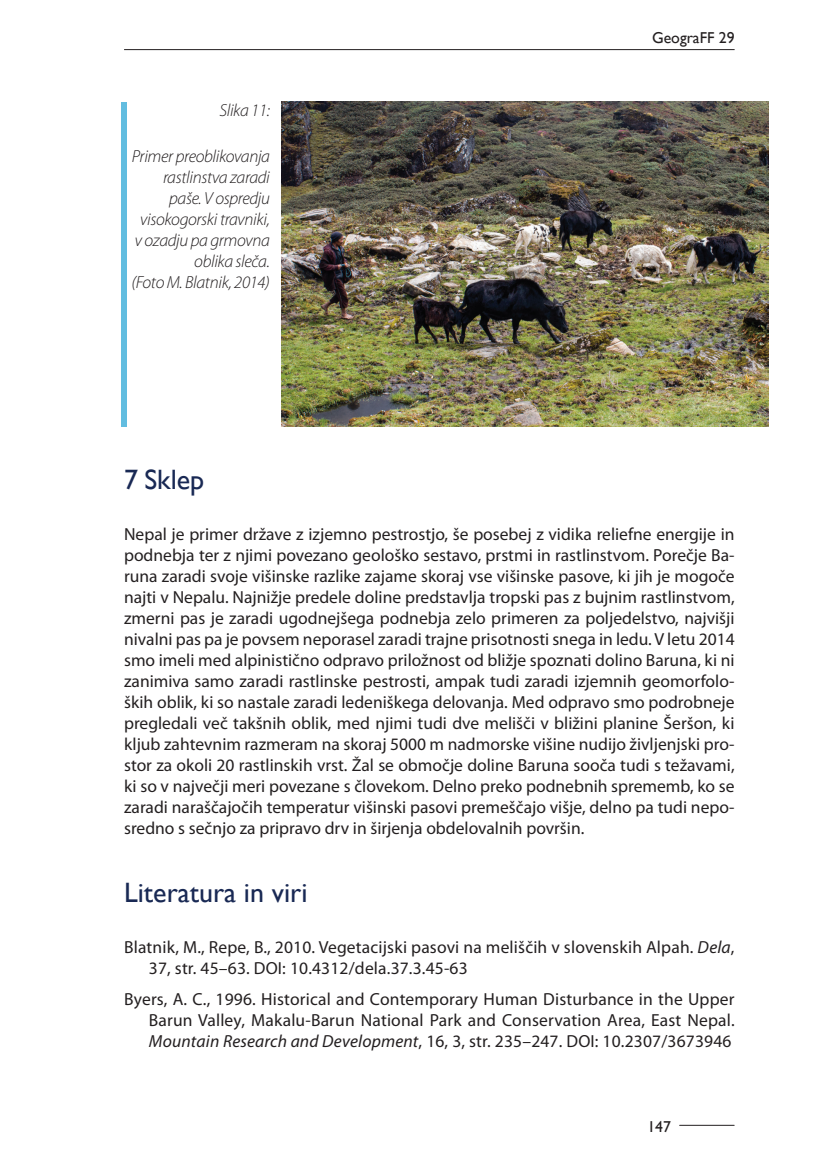
<style>
.page{position:relative;width:819px;height:1166px;background:#fff}
.page>*{position:absolute;margin:0;border:0;box-sizing:border-box;transform-origin:0 0}
.t1{font:28px "Gill Sans";color:#192954}
.t2{font:17.5px/21px "Myriad Pro";letter-spacing:.01em;color:#231f20;text-align:justify}
.t3{font:italic 300 17.5px/21px "Myriad Pro";letter-spacing:-.02em;color:#231f20;text-align:right}
.t4{font:15.75px "Gill Sans";color:#231f20}
.s1{font-style:italic}
</style>
<div class="page">
<hr style="left:124px;top:49px;width:610px;height:1px;background:#231f20">
<hr style="left:679px;top:1125px;width:55px;height:1px;background:#231f20">
<img style="left:281px;top:102px;width:487px;height:324px">
<div style="left:121px;top:102px;width:5px;height:324px;background:#62bde0"></div>
<p class="t3" style="left:219px;top:100px;width:52px">Slika 11:</p>
<p class="t3" style="left:131px;top:145px;width:140px">Primer preoblikovanja rastlinstva zaradi paše. V ospredju visokogorski travniki, v ozadju pa grmovna oblika sleča.<br>(Foto M. Blatnik, 2014)</p>
<p class="t4" style="left:652px;top:28px;width:84px">GeograFF 29</p>
<h1 class="t1" style="left:124px;top:464px;width:82px">7 Sklep</h1>
<p class="t2" style="left:124px;top:523px;width:612px">Nepal je primer države z izjemno pestrostjo, še posebej z vidika reliefne energije in podnebja ter z njimi povezano geološko sestavo, prstmi in rastlinstvom. Porečje Ba&shy;runa zaradi svoje višinske razlike zajame skoraj vse višinske pasove, ki jih je mogoče najti v Nepalu. Najnižje predele doline predstavlja tropski pas z bujnim rastlinstvom, zmerni pas je zaradi ugodnejšega podnebja zelo primeren za poljedelstvo, najvišji nivalni pas pa je povsem neporasel zaradi trajne prisotnosti snega in ledu. V letu 2014 smo imeli med alpinistično odpravo priložnost od bližje spoznati dolino Baruna, ki ni zanimiva samo zaradi rastlinske pestrosti, ampak tudi zaradi izjemnih geomorfolo&shy;ških oblik, ki so nastale zaradi ledeniškega delovanja. Med odpravo smo podrobneje pregledali več takšnih oblik, med njimi tudi dve melišči v bližini planine Šeršon, ki kljub zahtevnim razmeram na skoraj 5000 m nadmorske višine nudijo življenjski pro&shy;stor za okoli 20 rastlinskih vrst. Žal se območje doline Baruna sooča tudi s težavami, ki so v največji meri povezane s človekom. Delno preko podnebnih sprememb, ko se zaradi naraščajočih temperatur višinski pasovi premeščajo višje, delno pa tudi nepo&shy;sredno s sečnjo za pripravo drv in širjenja obdelovalnih površin.</p>
<h1 class="t1" style="left:124px;top:876px;width:185px">Literatura in viri</h1>
<p class="t2" style="left:149px;top:936px;width:587px;text-indent:-25px">Blatnik, M., Repe, B., 2010. Vegetacijski pasovi na meliščih v slovenskih Alpah. <span class="s1">Dela</span>,<br>37, str. 45–63. DOI: 10.4312/dela.37.3.45-63</p>
<p class="t2" style="left:149px;top:988px;width:587px;text-indent:-25px">Byers, A. C., 1996. Historical and Contemporary Human Disturbance in the Upper Barun Valley, Makalu-Barun National Park and Conservation Area, East Nepal.<br><span class="s1">Mountain Research and Development</span>, 16, 3, str. 235–247. DOI: 10.2307/3673946</p>
<p class="t4" style="left:647px;top:1118px;width:25px">147</p>
</div>
